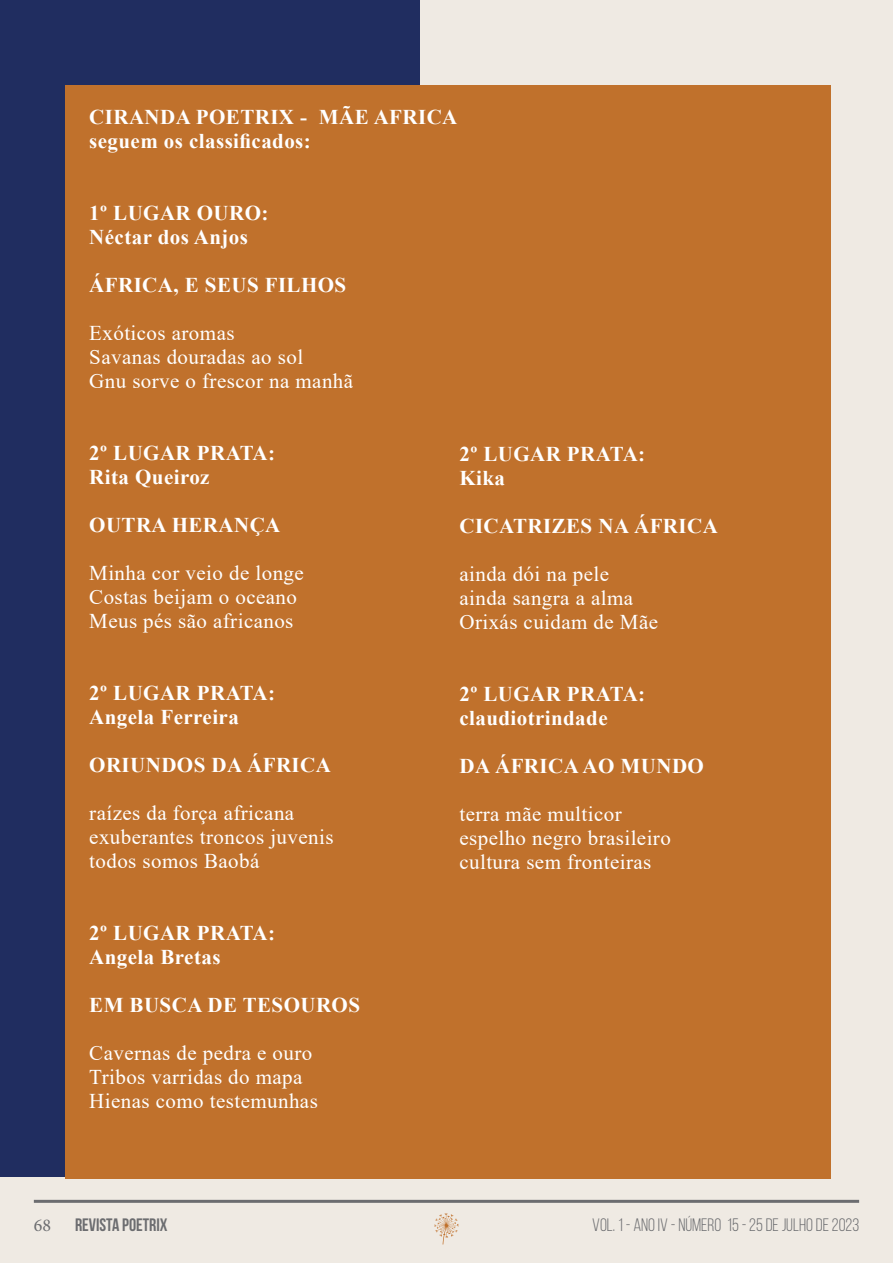
<style>
.page{position:relative;width:893px;height:1263px;background:#efeae3}
.page>*{position:absolute;margin:0;border:0;box-sizing:border-box;transform-origin:0 0}
.t1{font:21px/24px "Times New Roman";letter-spacing:.02em;color:#fff}
.t2{font:700 21px/24px "Times New Roman";letter-spacing:.02em;color:#fff}
.t3{font:18px "Bebas Neue";color:#6c6d70}
.t4{font:700 18px "Bebas Neue";color:#6c6d70}
.t5{font:18px "Minion Pro";color:#6c6d70}
</style>
<div class="page">
<hr style="left:34px;top:1200px;width:825px;height:3px;background:#6c6d70">
<svg style="left:434px;top:1213px;width:25px;height:31px"></svg>
<div style="left:0;top:0;width:420px;height:1177px;background:#202d60"></div>
<div style="left:65px;top:85px;width:765px;height:1094px;background:#c0712c"></div>
<p class="t2" style="left:89px;top:104px;width:370px">CIRANDA POETRIX - MÃE AFRICA seguem os classificados:</p>
<p class="t2" style="left:89px;top:200px;width:181px">1º LUGAR OURO:<br>Néctar dos Anjos</p>
<p class="t2" style="left:89px;top:272px;width:258px">ÁFRICA, E SEUS FILHOS</p>
<p class="t1" style="left:89px;top:320px;width:265px">Exóticos aromas<br>Savanas douradas ao sol<br>Gnu sorve o frescor na manhã</p>
<p class="t2" style="left:89px;top:440px;width:187px">2º LUGAR PRATA:<br>Rita Queiroz</p>
<p class="t2" style="left:89px;top:512px;width:193px">OUTRA HERANÇA</p>
<p class="t1" style="left:89px;top:560px;width:216px">Minha cor veio de longe<br>Costas beijam o oceano<br>Meus pés são africanos</p>
<p class="t2" style="left:89px;top:680px;width:187px">2º LUGAR PRATA:<br>Angela Ferreira</p>
<p class="t2" style="left:89px;top:752px;width:243px">ORIUNDOS DA ÁFRICA</p>
<p class="t1" style="left:89px;top:800px;width:246px">raízes da força africana exuberantes troncos juvenis todos somos Baobá</p>
<p class="t2" style="left:89px;top:920px;width:187px">2º LUGAR PRATA:<br>Angela Bretas</p>
<p class="t2" style="left:89px;top:992px;width:272px">EM BUSCA DE TESOUROS</p>
<p class="t1" style="left:89px;top:1040px;width:230px">Cavernas de pedra e ouro<br>Tribos varridas do mapa<br>Hienas como testemunhas</p>
<p class="t2" style="left:459px;top:441px;width:187px">2º LUGAR PRATA:<br>Kika</p>
<p class="t2" style="left:459px;top:513px;width:260px">CICATRIZES NA ÁFRICA</p>
<p class="t1" style="left:459px;top:561px;width:200px">ainda dói na pele ainda sangra a alma<br>Orixás cuidam de Mãe</p>
<p class="t2" style="left:459px;top:681px;width:187px">2º LUGAR PRATA: claudiotrindade</p>
<p class="t2" style="left:459px;top:753px;width:246px">DA ÁFRICA AO MUNDO</p>
<p class="t1" style="left:459px;top:801px;width:213px">terra mãe multicor espelho negro brasileiro cultura sem fronteiras</p>
<p class="t5" style="left:34px;top:1213px;width:19px">68</p>
<p class="t4" style="left:75px;top:1215px;width:94px">REVISTA POETRIX</p>
<p class="t3" style="left:592px;top:1215px;width:268px">VOL. 1 - ANO IV - NÚMERO 15 - 25 de JULHO dE 2023</p>
</div>
